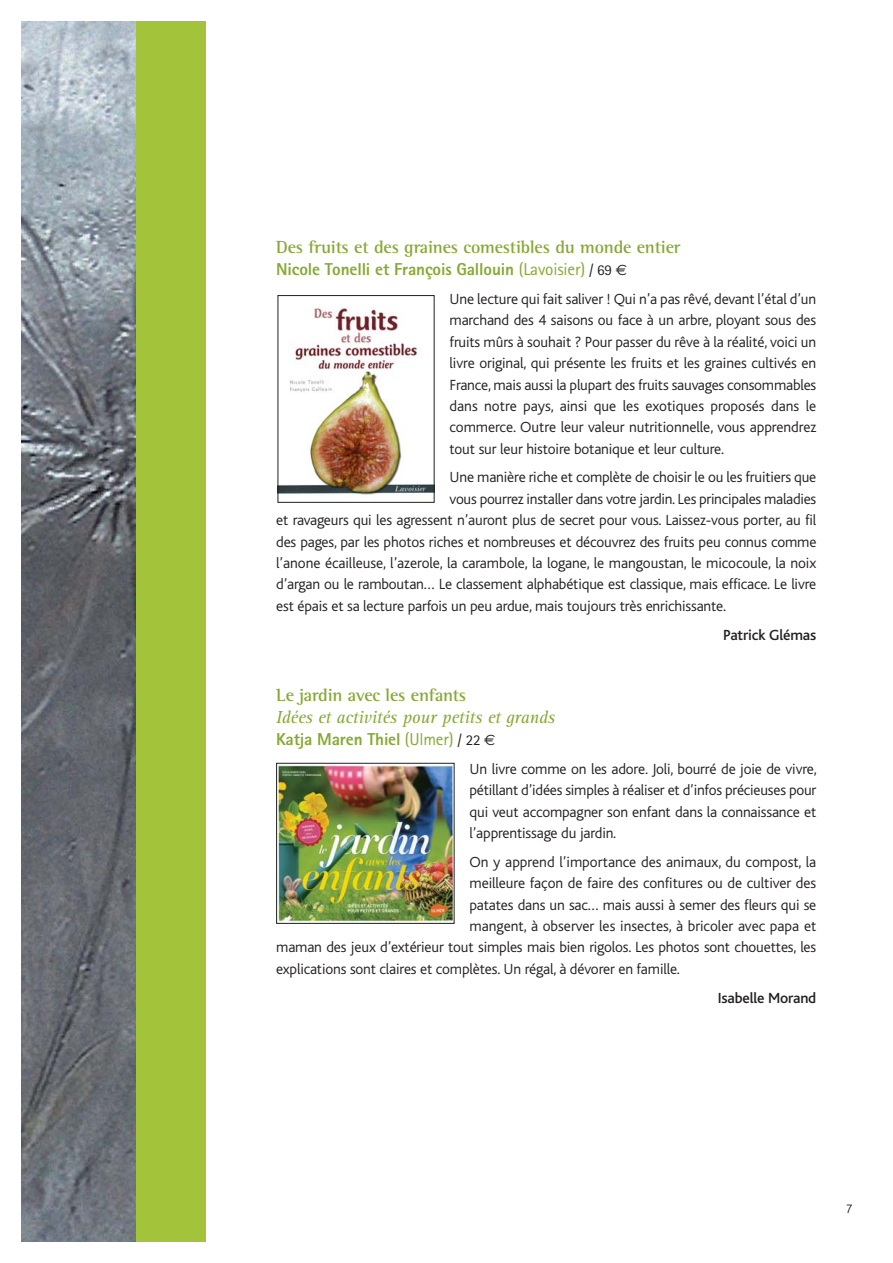
<style>
.page{position:relative;width:893px;height:1263px;background:#fff}
.page>*{position:absolute;margin:0;border:0;box-sizing:border-box;transform-origin:0 0}
.t1{font:700 18px "Rotis Semi Serif Std";letter-spacing:-.01em;color:#85a933}
.t2{font:italic 18px "Rotis Serif Std";letter-spacing:-.01em;color:#85a933}
.t3{font:800 17.25px "Rotis Sans Serif Std";letter-spacing:-.01em;color:#85a933}
.t4{font:300 15.3px/21.3px "Bliss";letter-spacing:-.01em;color:#231f20;text-align:justify}
.t5{font:500 15.3px "Bliss";letter-spacing:-.01em;color:#231f20}
.t6{font:300 12.75px "Bliss";color:#231f20}
.s1{font-weight:400}
.s2{font-weight:400;font-size:15px;color:#231f20}
.s3{font-family:"Euro Sans";font-weight:400;font-size:15px;color:#231f20}
</style>
<div class="page">
<img style="left:21px;top:21px;width:115px;height:1221px">
<div style="left:136px;top:21px;width:69px;height:1221px;background:#a2c33a"></div>
<img style="left:280px;top:307px;width:152px;height:188px">
<div style="left:278px;top:295px;width:156px;height:208px;border:1px solid #231f20"></div>
<img style="left:278px;top:765px;width:174px;height:157px">
<div style="left:276px;top:763px;width:178px;height:161px;border:1px solid #231f20"></div>
<p class="t1" style="left:276px;top:240px;width:406px">Des fruits et des graines comestibles du monde entier</p>
<p class="t3" style="left:276px;top:263px;width:352px">Nicole Tonelli et François Gallouin <span class="s1">(Lavoisier)</span> <span class="s2">/ 69</span> <span class="s3">€</span></p>
<p class="t4" style="left:449px;top:290px;width:368px">Une lecture qui fait saliver ! Qui n’a pas rêvé, devant l’étal d’un marchand des 4 saisons ou face à un arbre, ployant sous des fruits mûrs à souhait ? Pour passer du rêve à la réalité, voici un livre original, qui présente les fruits et les graines cultivés en France, mais aussi la plupart des fruits sauvages consommables dans notre pays, ainsi que les exotiques proposés dans le commerce. Outre leur valeur nutritionnelle, vous apprendrez tout sur leur histoire botanique et leur culture.</p>
<p class="t4" style="left:449px;top:468px;width:368px">Une manière riche et complète de choisir le ou les fruitiers que</p>
<p class="t4" style="left:449px;top:490px;width:368px">vous pourrez installer dans votre jardin. Les principales maladies</p>
<p class="t4" style="left:276px;top:511px;width:542px">et ravageurs qui les agressent n’auront plus de secret pour vous. Laissez-vous porter, au fil</p>
<p class="t4" style="left:276px;top:532px;width:542px">des pages, par les photos riches et nombreuses et découvrez des fruits peu connus comme</p>
<p class="t4" style="left:276px;top:554px;width:541px">l’anone écailleuse, l’azerole, la carambole, la logane, le mangoustan, le micocoule, la noix</p>
<p class="t4" style="left:276px;top:575px;width:542px">d’argan ou le ramboutan… Le classement alphabétique est classique, mais efficace. Le livre</p>
<p class="t4" style="left:276px;top:596px;width:451px">est épais et sa lecture parfois un peu ardue, mais toujours très enrichissante.</p>
<p class="t5" style="left:723px;top:629px;width:95px">Patrick Glémas</p>
<p class="t1" style="left:276px;top:688px;width:191px">Le jardin avec les enfants</p>
<p class="t2" style="left:276px;top:710px;width:280px">Idées et activités pour petits et grands</p>
<p class="t3" style="left:276px;top:733px;width:221px">Katja Maren Thiel <span class="s1">(Ulmer)</span> <span class="s2">/ 22</span> <span class="s3">€</span></p>
<p class="t4" style="left:469px;top:760px;width:349px">Un livre comme on les adore. Joli, bourré de joie de vivre, pétillant d’idées simples à réaliser et d’infos précieuses pour qui veut accompagner son enfant dans la connaissance et l’apprentissage du jardin.</p>
<p class="t4" style="left:469px;top:853px;width:348px">On y apprend l’importance des animaux, du compost, la</p>
<p class="t4" style="left:469px;top:874px;width:348px">meilleure façon de faire des confitures ou de cultiver des</p>
<p class="t4" style="left:469px;top:895px;width:348px">patates dans un sac… mais aussi à semer des fleurs qui se</p>
<p class="t4" style="left:469px;top:917px;width:348px">mangent, à observer les insectes, à bricoler avec papa et</p>
<p class="t4" style="left:276px;top:938px;width:541px">maman des jeux d’extérieur tout simples mais bien rigolos. Les photos sont chouettes, les</p>
<p class="t4" style="left:276px;top:959px;width:405px">explications sont claires et complètes. Un régal, à dévorer en famille.</p>
<p class="t5" style="left:718px;top:992px;width:100px">Isabelle Morand</p>
<p class="t6" style="left:846px;top:1204px;width:8px">7</p>
</div>
